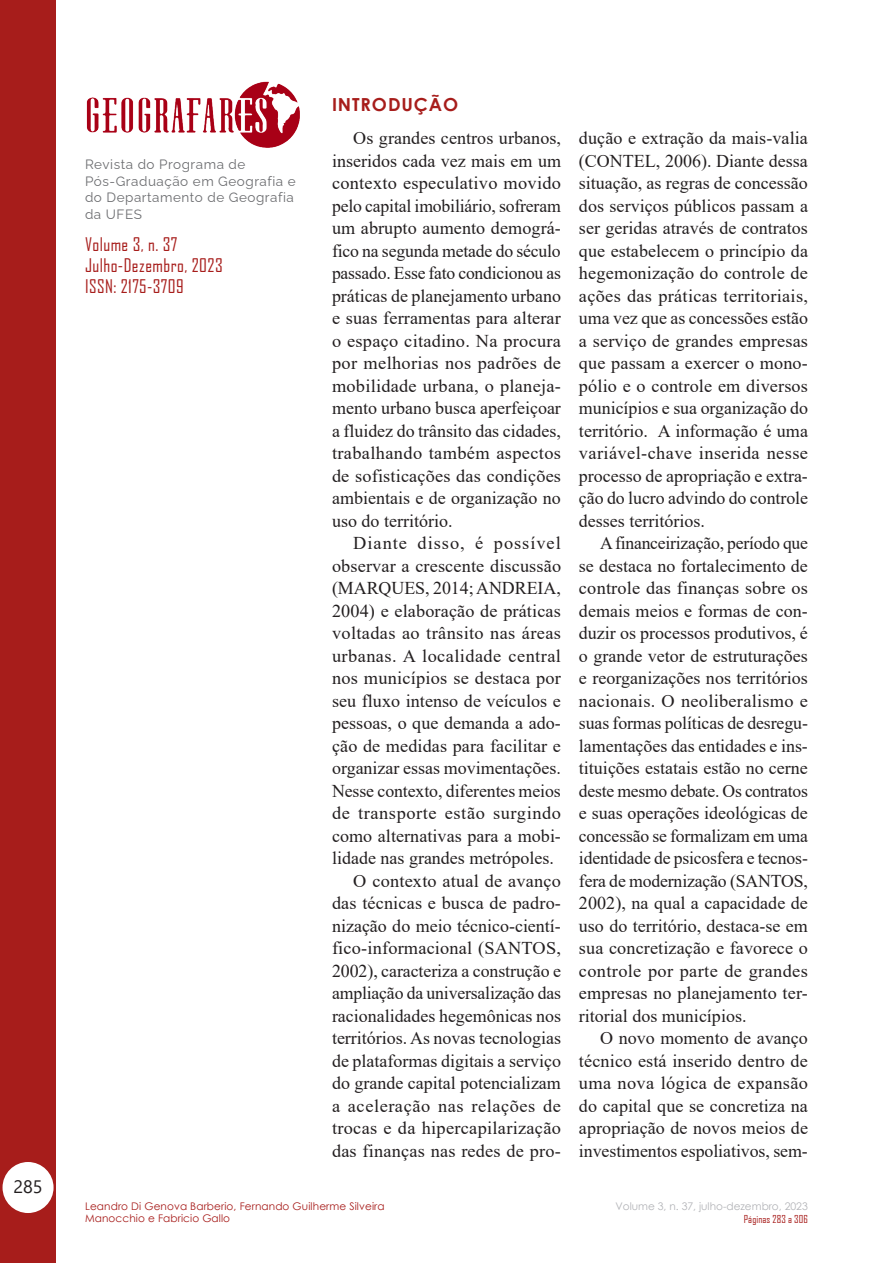
<style>
.page{position:relative;width:893px;height:1263px;background:#fff}
.page>*{position:absolute;margin:0;border:0;box-sizing:border-box;transform-origin:0 0}
.Geo_Parágrafo_normal{font:18px/22.5px "Times New Roman";color:#231f20;text-align:justify}
.t1{font:18px/21px "Agency FB";letter-spacing:.025em;color:#a71d1b}
.Geo_Título_Capítulo_Vermelho{font:700 18px "Century Gothic";letter-spacing:.05em;color:#a71d1b}
.t2{font:18px "Segoe UI";color:#231f20}
.t3{font:13.5px/16.5px "Raleway";letter-spacing:.04em;color:#6c6d70}
.t4{font:10.5px/12.6px "Century Gothic";letter-spacing:.01em;color:#a71d1b}
.t5{font:10.5px "Century Gothic";color:#b2b3b7}
.t6{font:10.5px "Agency FB";letter-spacing:.01em;color:#a71d1b}
</style>
<div class="page">
<div style="left:0;top:0;width:56px;height:1263px;background:#a71d1b"></div>
<div style="left:3px;top:1162px;width:51px;height:51px;background:#fff;border-radius:50%"></div>
<img style="left:86px;top:81px;width:214px;height:66px">
<p class="t2" style="left:13px;top:1169px;width:31px">285</p>
<p class="t3" style="left:85px;top:155px;width:212px">Revista do Programa de<br>Pós-Graduação em Geografia e do Departamento de Geografia da UFES</p>
<p class="t1" style="left:85px;top:234px;width:139px">Volume 3, n. 37<br>Julho-Dezembro, 2023<br>ISSN: 2175-3709</p>
<p class="Geo_Título_Capítulo_Vermelho" style="left:332px;top:91px;width:128px">INTRODUÇÃO</p>
<p class="Geo_Parágrafo_normal" style="left:332px;top:126px;width:231px;text-indent:21px">Os grandes centros urbanos, inseridos cada vez mais em um contexto especulativo movido pelo capital imobiliário, sofreram um abrupto aumento demográ&shy;fico na segunda metade do século passado. Esse fato condicionou as práticas de planejamento urbano e suas ferramentas para alterar o espaço citadino. Na procura por melhorias nos padrões de mobilidade urbana, o planeja&shy;mento urbano busca aperfeiçoar a fluidez do trânsito das cidades, trabalhando também aspectos de sofisticações das condições ambientais e de organização no uso do território.</p>
<p class="Geo_Parágrafo_normal" style="left:332px;top:531px;width:231px;text-indent:21px">Diante disso, é possível observar a crescente discussão (MARQUES, 2014; ANDREIA, 2004) e elaboração de práticas voltadas ao trânsito nas áreas urbanas. A localidade central nos municípios se destaca por seu fluxo intenso de veículos e pessoas, o que demanda a ado&shy;ção de medidas para facilitar e organizar essas movimentações.<br>Nesse contexto, diferentes meios de transporte estão surgindo como alternativas para a mobi&shy;lidade nas grandes metrópoles.</p>
<p class="Geo_Parágrafo_normal" style="left:332px;top:869px;width:231px;text-indent:21px">O contexto atual de avanço das técnicas e busca de padro&shy;nização do meio técnico-cientí&shy;fico-informacional (SANTOS, 2002), caracteriza a construção e ampliação da universalização das racionalidades hegemônicas nos territórios. As novas tecnologias de plataformas digitais a serviço do grande capital potencializam a aceleração nas relações de trocas e da hipercapilarização das finanças nas redes de pro-</p>
<p class="t4" style="left:85px;top:1199px;width:301px">Leandro Di Genova Barberio, Fernando Guilherme Silveira<br>Manocchio e Fabricio Gallo</p>
<p class="Geo_Parágrafo_normal" style="left:579px;top:126px;width:231px">dução e extração da mais-valia (CONTEL, 2006). Diante dessa situação, as regras de concessão dos serviços públicos passam a ser geridas através de contratos que estabelecem o princípio da hegemonização do controle de ações das práticas territoriais, uma vez que as concessões estão a serviço de grandes empresas que passam a exercer o mono&shy;pólio e o controle em diversos municípios e sua organização do território. A informação é uma variável-chave inserida nesse processo de apropriação e extra&shy;ção do lucro advindo do controle desses territórios.</p>
<p class="Geo_Parágrafo_normal" style="left:579px;top:531px;width:231px;text-indent:21px">A financeirização, período que se destaca no fortalecimento de controle das finanças sobre os demais meios e formas de con&shy;duzir os processos produtivos, é o grande vetor de estruturações e reorganizações nos territórios nacionais. O neoliberalismo e suas formas políticas de desregu&shy;lamentações das entidades e ins&shy;tituições estatais estão no cerne deste mesmo debate. Os contratos e suas operações ideológicas de concessão se formalizam em uma identidade de psicosfera e tecnos&shy;fera de modernização (SANTOS, 2002), na qual a capacidade de uso do território, destaca-se em sua concretização e favorece o controle por parte de grandes empresas no planejamento ter&shy;ritorial dos municípios.</p>
<p class="Geo_Parágrafo_normal" style="left:579px;top:1026px;width:231px;text-indent:21px">O novo momento de avanço técnico está inserido dentro de uma nova lógica de expansão do capital que se concretiza na apropriação de novos meios de investimentos espoliativos, sem-</p>
<p class="t5" style="left:615px;top:1198px;width:194px">Volume 3, n. 37, julho-dezembro, 2023</p>
<p class="t6" style="left:744px;top:1212px;width:66px">Páginas 283 a 306</p>
</div>
